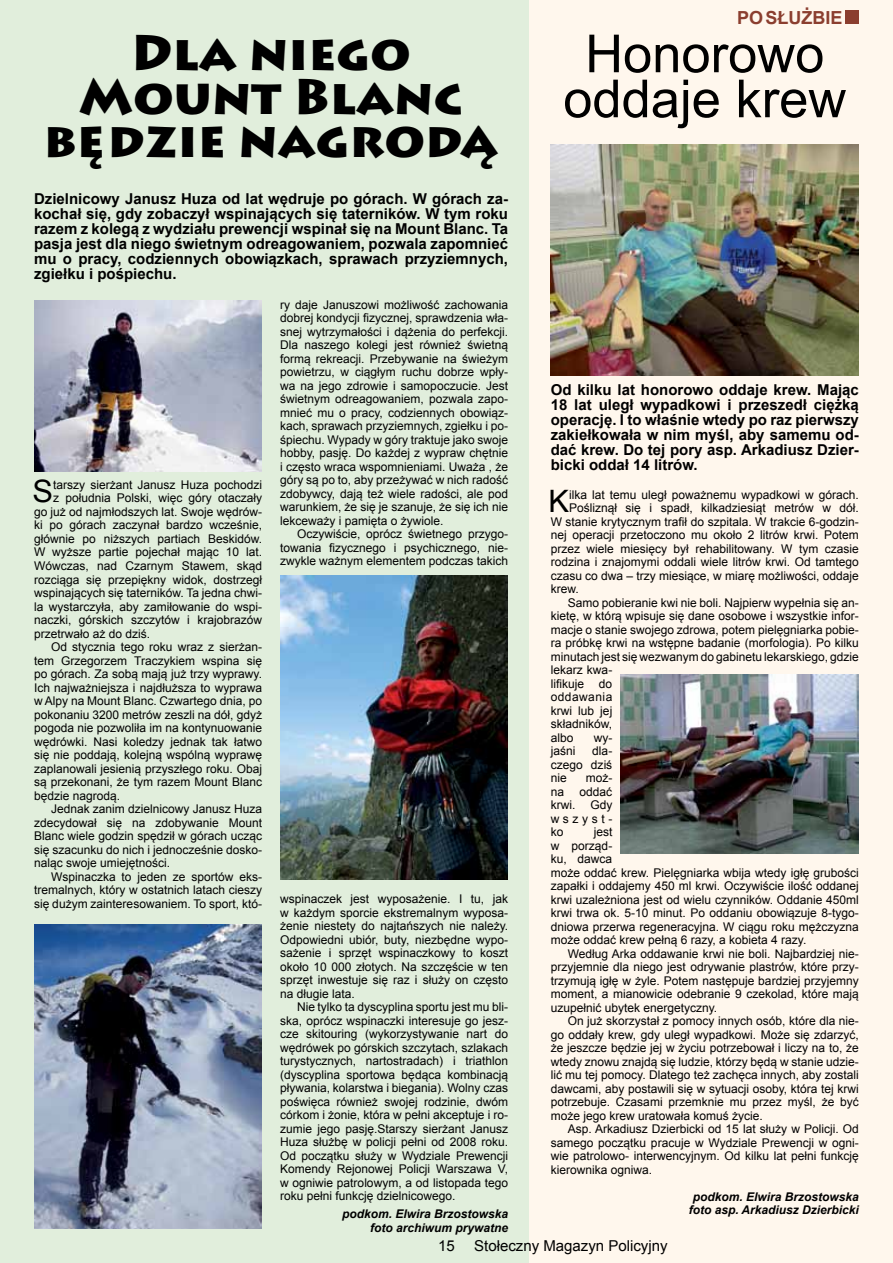
<style>
.page{position:relative;width:893px;height:1263px;background:#e1eedc}
.page>*{position:absolute;margin:0;border:0;box-sizing:border-box;transform-origin:0 0}
.t1{font:52.5px/45px "Arial";color:#000;text-align:center}
.t2{font:900 49.5px/43.5px "Lithos Pro";color:#000;text-align:center}
.t3{font:30.9px "Arial";color:#000}
.t4{font:700 18px "Arial";color:#8b3e2f}
.t5{font:700 15px/15px "Arial";color:#000;text-align:justify}
.t6{font:15px "Arial";color:#000}
.t7{font:12px/13.5px "Arial";color:#000;text-align:justify}
.t8{font:italic 700 12px/13.5px "Arial";color:#000;text-align:right}
.t9{font:12px "Arial";letter-spacing:.04em;color:#000}
</style>
<div class="page">
<div style="left:529px;top:0;width:364px;height:1263px;background:#fff7ed"></div>
<img style="left:551px;top:145px;width:308px;height:231px">
<img style="left:621px;top:675px;width:238px;height:178px">
<div style="left:846px;top:11px;width:13px;height:13px;background:#8b3e2f"></div>
<img style="left:34px;top:300px;width:228px;height:171px">
<img style="left:34px;top:925px;width:228px;height:304px">
<img style="left:280px;top:575px;width:228px;height:304px">
<h2 class="t2" style="left:44px;top:32px;width:456px">Dla niego<br>Mount Blanc będzie nagrodą</h2>
<p class="t5" style="left:34px;top:192px;width:476px">Dzielnicowy Janusz Huza od lat wędruje po górach. W górach za&shy;kochał się, gdy zobaczył wspinających się taterników. W tym roku razem z kolegą z wydziału prewencji wspinał się na Mount Blanc. Ta pasja jest dla niego świetnym odreagowaniem, pozwala zapomnieć mu o pracy, codziennych obowiązkach, sprawach przyziemnych, zgiełku i pośpiechu.</p>
<h3 class="t3" style="left:33px;top:471px;width:22px">S</h3>
<p class="t7" style="left:53px;top:478px;width:210px">tarszy sierżant Janusz Huza pochodzi</p>
<p class="t7" style="left:53px;top:492px;width:210px">z południa Polski, więc góry otaczały</p>
<p class="t7" style="left:34px;top:505px;width:230px">go już od najmłodszych lat. Swoje wędrów-</p>
<p class="t7" style="left:34px;top:519px;width:230px">ki po górach zaczynał bardzo wcześnie,</p>
<p class="t7" style="left:34px;top:532px;width:230px">głównie po niższych partiach Beskidów.</p>
<p class="t7" style="left:34px;top:546px;width:230px">W wyższe partie pojechał mając 10 lat.</p>
<p class="t7" style="left:34px;top:559px;width:230px">Wówczas, nad Czarnym Stawem, skąd</p>
<p class="t7" style="left:34px;top:573px;width:230px">rozciąga się przepiękny widok, dostrzegł</p>
<p class="t7" style="left:34px;top:586px;width:230px">wspinających się taterników. Ta jedna chwi-</p>
<p class="t7" style="left:34px;top:600px;width:230px">la wystarczyła, aby zamiłowanie do wspi-</p>
<p class="t7" style="left:34px;top:613px;width:230px">naczki, górskich szczytów i krajobrazów</p>
<p class="t7" style="left:34px;top:627px;width:118px">przetrwało aż do dziś.</p>
<p class="t7" style="left:51px;top:640px;width:213px">Od stycznia tego roku wraz z sierżan-</p>
<p class="t7" style="left:34px;top:654px;width:230px">tem Grzegorzem Traczykiem wspina się</p>
<p class="t7" style="left:34px;top:667px;width:230px">po górach. Za sobą mają już trzy wyprawy.</p>
<p class="t7" style="left:34px;top:681px;width:230px">Ich najważniejsza i najdłuższa to wyprawa</p>
<p class="t7" style="left:34px;top:694px;width:230px">w Alpy na Mount Blanc. Czwartego dnia, po</p>
<p class="t7" style="left:34px;top:708px;width:230px">pokonaniu 3200 metrów zeszli na dół, gdyż</p>
<p class="t7" style="left:34px;top:721px;width:230px">pogoda nie pozwoliła im na kontynuowanie</p>
<p class="t7" style="left:34px;top:735px;width:230px">wędrówki. Nasi koledzy jednak tak łatwo</p>
<p class="t7" style="left:34px;top:748px;width:230px">się nie poddają, kolejną wspólną wyprawę</p>
<p class="t7" style="left:34px;top:762px;width:230px">zaplanowali jesienią przyszłego roku. Obaj</p>
<p class="t7" style="left:34px;top:775px;width:230px">są przekonani, że tym razem Mount Blanc</p>
<p class="t7" style="left:34px;top:789px;width:88px">będzie nagrodą.</p>
<p class="t7" style="left:51px;top:802px;width:213px">Jednak zanim dzielnicowy Janusz Huza</p>
<p class="t7" style="left:34px;top:816px;width:230px">zdecydował się na zdobywanie Mount</p>
<p class="t7" style="left:34px;top:829px;width:230px">Blanc wiele godzin spędził w górach ucząc</p>
<p class="t7" style="left:34px;top:843px;width:230px">się szacunku do nich i jednocześnie dosko-</p>
<p class="t7" style="left:34px;top:856px;width:138px">naląc swoje umiejętności.</p>
<p class="t7" style="left:51px;top:870px;width:213px">Wspinaczka to jeden ze sportów eks-</p>
<p class="t7" style="left:34px;top:883px;width:230px">tremalnych, który w ostatnich latach cieszy</p>
<p class="t7" style="left:34px;top:897px;width:230px">się dużym zainteresowaniem. To sport, któ-</p>
<p class="t7" style="left:280px;top:298px;width:230px">ry daje Januszowi możliwość zachowania dobrej kondycji fizycznej, sprawdzenia wła&shy;snej wytrzymałości i dążenia do perfekcji.<br>Dla naszego kolegi jest również świetną formą rekreacji. Przebywanie na świeżym powietrzu, w ciągłym ruchu dobrze wpły&shy;wa na jego zdrowie i samopoczucie. Jest świetnym odreagowaniem, pozwala zapo&shy;mnieć mu o pracy, codziennych obowiąz&shy;kach, sprawach przyziemnych, zgiełku i po&shy;śpiechu. Wypady w góry traktuje jako swoje hobby, pasję. Do każdej z wypraw chętnie i często wraca wspomnieniami. Uważa , że góry są po to, aby przeżywać w nich radość zdobywcy, dają też wiele radości, ale pod warunkiem, że się je szanuje, że się ich nie lekceważy i pamięta o żywiole.</p>
<p class="t7" style="left:280px;top:528px;width:230px;text-indent:17px">Oczywiście, oprócz świetnego przygo&shy;towania fizycznego i psychicznego, nie&shy;zwykle ważnym elementem podczas takich</p>
<p class="t7" style="left:280px;top:892px;width:230px">wspinaczek jest wyposażenie. I tu, jak w każdym sporcie ekstremalnym wyposa&shy;żenie niestety do najtańszych nie należy.<br>Odpowiedni ubiór, buty, niezbędne wypo&shy;sażenie i sprzęt wspinaczkowy to koszt około 10 000 złotych. Na szczęście w ten sprzęt inwestuje się raz i służy on często na długie lata.</p>
<p class="t7" style="left:280px;top:1000px;width:230px;text-indent:17px">Nie tylko ta dyscyplina sportu jest mu bli&shy;ska, oprócz wspinaczki interesuje go jesz&shy;cze skitouring (wykorzystywanie nart do wędrówek po górskich szczytach, szlakach turystycznych, nartostradach) i triathlon (dyscyplina sportowa będąca kombinacją pływania, kolarstwa i biegania). Wolny czas poświęca również swojej rodzinie, dwóm córkom i żonie, która w pełni akceptuje i ro&shy;zumie jego pasję.Starszy sierżant Janusz Huza służbę w policji pełni od 2008 roku.<br>Od początku służy w Wydziale Prewencji Komendy Rejonowej Policji Warszawa V, w ogniwie patrolowym, a od listopada tego roku pełni funkcję dzielnicowego.</p>
<p class="t8" style="left:342px;top:1207px;width:168px">podkom. Elwira Brzostowska foto archiwum prywatne</p>
<h3 class="t4" style="left:737px;top:6px;width:107px">PO SŁUŻBIE</h3>
<h1 class="t1" style="left:563px;top:32px;width:285px">Honorowo oddaje krew</h1>
<p class="t5" style="left:551px;top:383px;width:310px">Od kilku lat honorowo oddaje krew. Mając 18 lat uległ wypadkowi i przeszedł ciężką operację. I to właśnie wtedy po raz pierwszy zakiełkowała w nim myśl, aby samemu od&shy;dać krew. Do tej pory asp. Arkadiusz Dzier&shy;bicki oddał 14 litrów.</p>
<h3 class="t3" style="left:548px;top:481px;width:22px">K</h3>
<p class="t7" style="left:569px;top:488px;width:291px">ilka lat temu uległ poważnemu wypadkowi w górach.</p>
<p class="t7" style="left:569px;top:501px;width:291px">Pośliznął się i spadł, kilkadziesiąt metrów w dół.</p>
<p class="t7" style="left:551px;top:515px;width:310px">W stanie krytycznym trafił do szpitala. W trakcie 6-godzin-</p>
<p class="t7" style="left:551px;top:528px;width:310px">nej operacji przetoczono mu około 2 litrów krwi. Potem</p>
<p class="t7" style="left:551px;top:542px;width:310px">przez wiele miesięcy był rehabilitowany. W tym czasie</p>
<p class="t7" style="left:551px;top:555px;width:310px">rodzina i znajomymi oddali wiele litrów krwi. Od tamtego</p>
<p class="t7" style="left:551px;top:569px;width:310px">czasu co dwa – trzy miesiące, w miarę możliwości, oddaje</p>
<p class="t7" style="left:551px;top:582px;width:30px">krew.</p>
<p class="t7" style="left:568px;top:596px;width:293px">Samo pobieranie kwi nie boli. Najpierw wypełnia się an-</p>
<p class="t7" style="left:551px;top:609px;width:310px">kietę, w którą wpisuje się dane osobowe i wszystkie infor-</p>
<p class="t7" style="left:551px;top:623px;width:310px">macje o stanie swojego zdrowa, potem pielęgniarka pobie-</p>
<p class="t7" style="left:551px;top:636px;width:310px">ra próbkę krwi na wstępne badanie (morfologia). Po kilku</p>
<p class="t7" style="left:551px;top:650px;width:310px">minutach jest się wezwanym do gabinetu lekarskiego, gdzie</p>
<p class="t7" style="left:551px;top:663px;width:63px">lekarz kwa-</p>
<p class="t7" style="left:551px;top:677px;width:63px">lifikuje do</p>
<p class="t9" style="left:551px;top:689px;width:63px">oddawania</p>
<p class="t7" style="left:551px;top:704px;width:63px">krwi lub jej</p>
<p class="t7" style="left:551px;top:717px;width:63px">składników,</p>
<p class="t7" style="left:551px;top:731px;width:24px">albo</p>
<p class="t7" style="left:594px;top:731px;width:20px">wy-</p>
<p class="t7" style="left:551px;top:744px;width:26px">jaśni</p>
<p class="t7" style="left:551px;top:744px;width:63px;text-indent:42px">dla&shy;czego dziś nie</p>
<p class="t7" style="left:586px;top:771px;width:28px">moż-</p>
<p class="t7" style="left:551px;top:785px;width:63px;text-indent:29px">oddać krwi. Gdy wszyst&shy;ko</p>
<p class="t7" style="left:551px;top:785px;width:15px">na</p>
<p class="t7" style="left:551px;top:825px;width:310px;text-align:left;text-indent:43px">jest<br>w porząd-<br>ku, dawca<br>może oddać krew. Pielęgniarka wbija wtedy igłę grubości zapałki i oddajemy 450 ml krwi. Oczywiście ilość oddanej krwi uzależniona jest od wielu czynników. Oddanie 450ml krwi trwa ok. 5-10 minut. Po oddaniu obowiązuje 8-tygo&shy;dniowa przerwa regeneracyjna. W ciągu roku mężczyzna może oddać krew pełną 6 razy, a kobieta 4 razy.</p>
<p class="t7" style="left:551px;top:947px;width:310px;text-indent:17px">Według Arka oddawanie krwi nie boli. Najbardziej nie&shy;przyjemnie dla niego jest odrywanie plastrów, które przy&shy;trzymują igłę w żyle. Potem następuje bardziej przyjemny moment, a mianowicie odebranie 9 czekolad, które mają uzupełnić ubytek energetyczny.</p>
<p class="t7" style="left:551px;top:1014px;width:310px;text-indent:17px">On już skorzystał z pomocy innych osób, które dla nie&shy;go oddały krew, gdy uległ wypadkowi. Może się zdarzyć, że jeszcze będzie jej w życiu potrzebował i liczy na to, że wtedy znowu znajdą się ludzie, którzy będą w stanie udzie&shy;lić mu tej pomocy. Dlatego też zachęca innych, aby zostali dawcami, aby postawili się w sytuacji osoby, która tej krwi potrzebuje. Czasami przemknie mu przez myśl, że być może jego krew uratowała komuś życie.</p>
<p class="t7" style="left:551px;top:1122px;width:310px;text-indent:17px">Asp. Arkadiusz Dzierbicki od 15 lat służy w Policji. Od samego początku pracuje w Wydziale Prewencji w ogni&shy;wie patrolowo- interwencyjnym. Od kilku lat pełni funkcję kierownika ogniwa.</p>
<p class="t8" style="left:689px;top:1190px;width:172px;text-align:center">podkom. Elwira Brzostowska foto asp. Arkadiusz Dzierbicki</p>
<p class="t6" style="left:438px;top:1236px;width:18px">15</p>
<p class="t6" style="left:474px;top:1236px;width:195px">Stołeczny Magazyn Policyjny</p>
</div>
